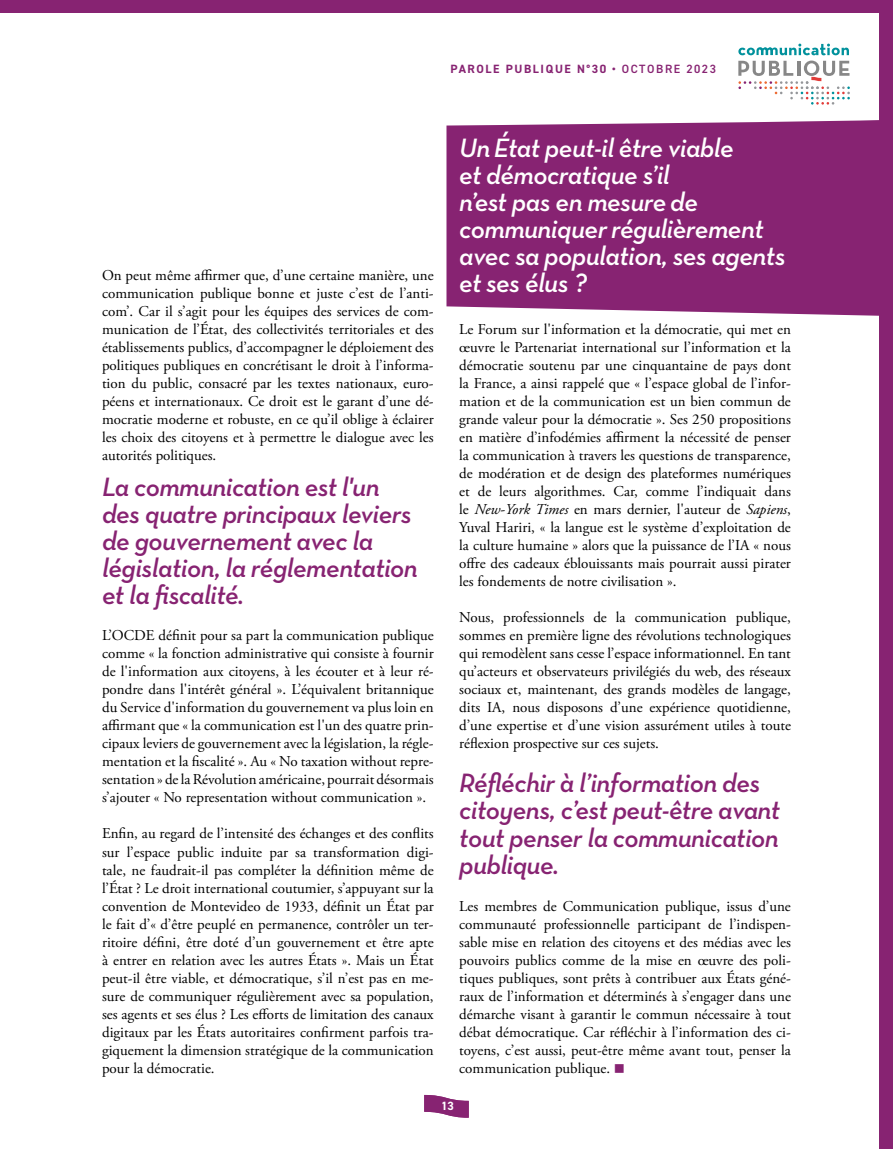
<style>
.page{position:relative;width:893px;height:1149px;background:#fff}
.page>*{position:absolute;margin:0;border:0;box-sizing:border-box;transform-origin:0 0}
.t1{font:italic 600 27px/27px "Neutra Text";letter-spacing:-.02em;color:#872372}
.t2{font:italic 600 27px/27px "Neutra Text";letter-spacing:-.02em;color:#fff}
.t3{font:15px/18px "Adobe Garamond Pro";color:#000;text-align:justify}
.t4{font:700 12px "DIN2014";letter-spacing:.135em;color:#872372}
.t5{font:700 12px "DIN2014";color:#fff}
.s1{font-weight:600}
.s2{font-style:italic}
.s3{color:#872372}
</style>
<div class="page">
<svg style="left:424px;top:1094px;width:45px;height:23px"></svg>
<div style="left:879px;top:0;width:14px;height:1148px;background:#872372"></div>
<div style="left:0;top:0;width:893px;height:12px;background:#872372"></div>
<svg style="left:738px;top:44px;width:111px;height:11px"></svg>
<svg style="left:738px;top:61px;width:112px;height:44px"></svg>
<div style="left:446px;top:120px;width:433px;height:196px;background:#872372"></div>
<p class="t4" style="left:451px;top:61px;width:267px">PAROLE PUBLIQUE N°30 • <span class="s1">OCTOBRE 2023</span></p>
<p class="t3" style="left:102px;top:267px;width:333px">On peut même affirmer que, d’une certaine manière, une communication publique bonne et juste c’est de l’anti&shy;com’. Car il s’agit pour les équipes des services de com&shy;munication de l’État, des collectivités territoriales et des établissements publics, d’accompagner le déploiement des politiques publiques en concrétisant le droit à l’informa&shy;tion du public, consacré par les textes nationaux, euro&shy;péens et internationaux. Ce droit est le garant d’une dé&shy;mocratie moderne et robuste, en ce qu’il oblige à éclairer les choix des citoyens et à permettre le dialogue avec les autorités politiques.</p>
<h1 class="t1" style="left:102px;top:472px;width:317px">La communication est l'un des quatre principaux leviers de gouvernement avec la législation, la réglementation et la fiscalité.</h1>
<p class="t3" style="left:102px;top:627px;width:333px">L’OCDE définit pour sa part la communication publique comme « la fonction administrative qui consiste à fournir de l'information aux citoyens, à les écouter et à leur ré&shy;pondre dans l'intérêt général ». L’équivalent britannique du Service d'information du gouvernement va plus loin en affirmant que « la communication est l'un des quatre prin&shy;cipaux leviers de gouvernement avec la législation, la régle&shy;mentation et la fiscalité ». Au « No taxation without repre&shy;sentation » de la Révolution américaine, pourrait désormais s’ajouter « No representation without communication ».</p>
<p class="t3" style="left:102px;top:825px;width:333px">Enfin, au regard de l’intensité des échanges et des conflits sur l’espace public induite par sa transformation digi&shy;tale, ne faudrait-il pas compléter la définition même de l’État ? Le droit international coutumier, s’appuyant sur la convention de Montevideo de 1933, définit un État par le fait d’« d’être peuplé en permanence, contrôler un ter&shy;ritoire défini, être doté d’un gouvernement et être apte à entrer en relation avec les autres États ». Mais un État peut-il être viable, et démocratique, s’il n’est pas en me&shy;sure de communiquer régulièrement avec sa population, ses agents et ses élus ? Les efforts de limitation des canaux digitaux par les États autoritaires confirment parfois tra&shy;giquement la dimension stratégique de la communication pour la démocratie.</p>
<h1 class="t2" style="left:459px;top:134px;width:328px">Un État peut-il être viable<br>et démocratique s’il<br>n’est pas en mesure de communiquer régulièrement avec sa population, ses agents et ses élus ?</h1>
<p class="t3" style="left:459px;top:321px;width:333px">Le Forum sur l'information et la démocratie, qui met en œuvre le Partenariat international sur l’information et la démocratie soutenu par une cinquantaine de pays dont la France, a ainsi rappelé que « l’espace global de l’infor&shy;mation et de la communication est un bien commun de grande valeur pour la démocratie ». Ses 250 propositions en matière d’infodémies affirment la nécessité de penser la communication à travers les questions de transparence, de modération et de design des plateformes numériques et de leurs algorithmes. Car, comme l’indiquait dans le <span class="s2">New-York Times</span> en mars dernier, l'auteur de <span class="s2">Sapiens</span>, Yuval Hariri, « la langue est le système d’exploitation de la culture humaine » alors que la puissance de l’IA « nous offre des cadeaux éblouissants mais pourrait aussi pirater les fondements de notre civilisation ».</p>
<p class="t3" style="left:459px;top:609px;width:333px">Nous, professionnels de la communication publique, sommes en première ligne des révolutions technologiques qui remodèlent sans cesse l’espace informationnel. En tant qu’acteurs et observateurs privilégiés du web, des réseaux sociaux et, maintenant, des grands modèles de langage, dits IA, nous disposons d’une expérience quotidienne, d’une expertise et d’une vision assurément utiles à toute réflexion prospective sur ces sujets.</p>
<h1 class="t1" style="left:459px;top:769px;width:323px">Réfléchir à l’information des citoyens, c’est peut-être avant tout penser la communication publique.</h1>
<p class="t3" style="left:459px;top:897px;width:333px">Les membres de Communication publique, issus d’une communauté professionnelle participant de l’indispen&shy;sable mise en relation des citoyens et des médias avec les pouvoirs publics comme de la mise en œuvre des poli&shy;tiques publiques, sont prêts à contribuer aux États géné&shy;raux de l’information et déterminés à s’engager dans une démarche visant à garantir le commun nécessaire à tout débat démocratique. Car réfléchir à l’information des ci&shy;toyens, c’est aussi, peut-être même avant tout, penser la communication publique. <span class="s3">■</span></p>
<p class="t5" style="left:441px;top:1097px;width:14px">13</p>
</div>
